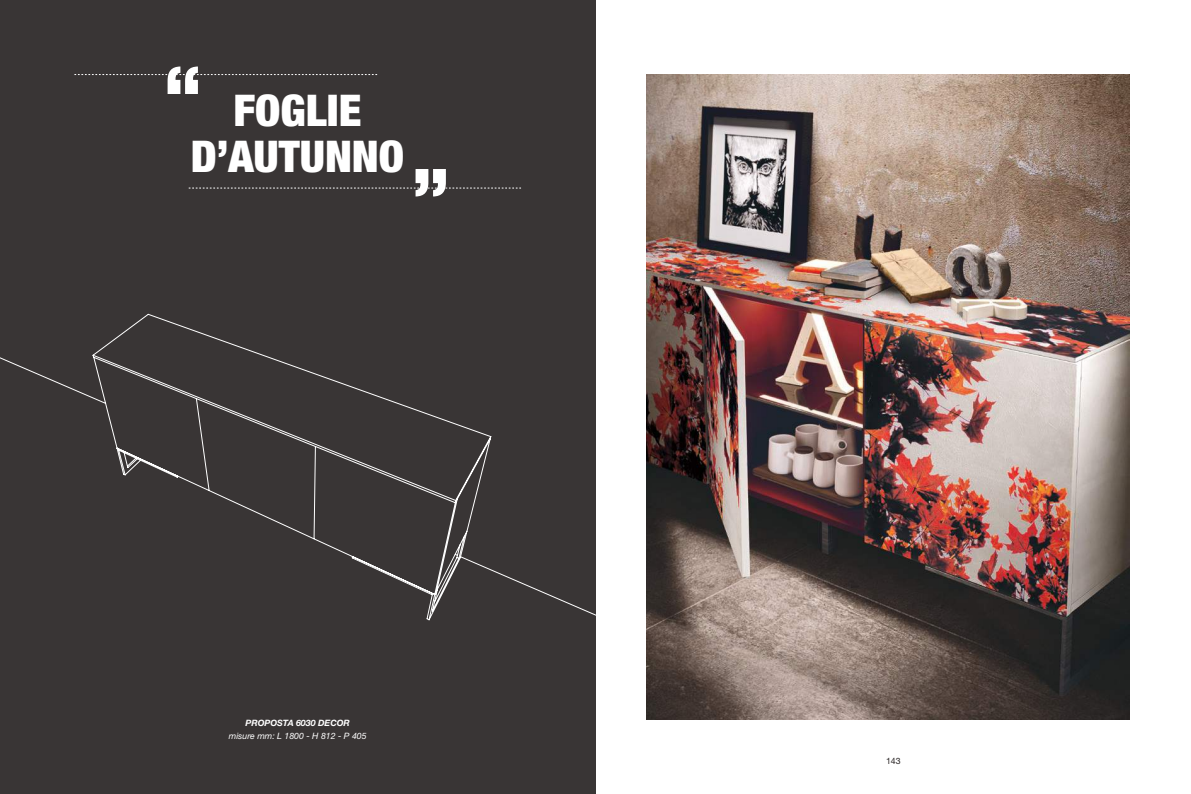
<style>
.page{position:relative;width:1191px;height:794px;background:#fff}
.page>*{position:absolute;margin:0;border:0;box-sizing:border-box;transform-origin:0 0}
.t1{font:900 condensed 73.5px "Helvetica Neue";color:#fff;scale:1.04 1}
.t2{font:900 condensed 43.75px/45.5px "Helvetica Neue";color:#fff;text-align:center;scale:1.04 1}
.t3{font:italic 8.75px "Helvetica Neue";color:#fff}
.t4{font:italic 700 8.75px "Helvetica Neue";color:#fff}
.t5{font:8.75px "Helvetica Neue";color:#241f1f}
</style>
<div class="page">
<div style="left:0;top:0;width:596px;height:794px;background:#393535"></div>
<svg style="left:0;top:313px;width:596px;height:308px"></svg>
<img style="left:646px;top:74px;width:484px;height:645px">
<svg style="left:189px;top:188px;width:332px;height:1px"></svg>
<svg style="left:74px;top:74px;width:303px;height:1px"></svg>
<h1 class="t1" style="left:164px;top:48px;width:37px">“</h1>
<h2 class="t2" style="left:191px;top:87px;width:207px">FOGLIE<br>D’AUTUNNO</h2>
<h1 class="t1" style="left:449px;top:215px;width:37px;rotate:-180deg">“</h1>
<p class="t4" style="left:245px;top:718px;width:106px">PROPOSTA 6030 DECOR</p>
<p class="t3" style="left:229px;top:730px;width:139px">misure mm: L 1800 - H 812 - P 405</p>
<p class="t5" style="left:886px;top:755px;width:16px">143</p>
</div>
